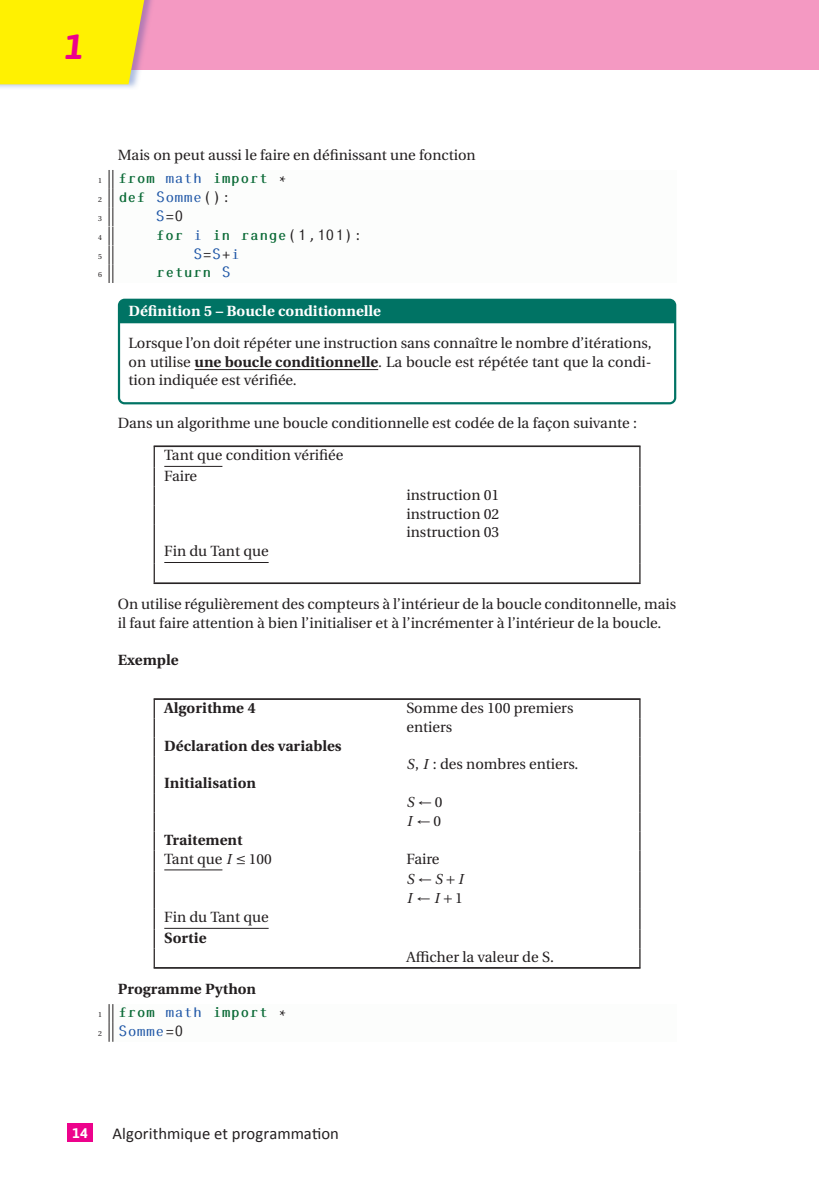
<style>
.page{position:relative;width:819px;height:1191px;background:#fff}
.page>*{position:absolute;margin:0;border:0;box-sizing:border-box;transform-origin:0 0}
.t1{font:italic 700 35px "Asap";color:#ed028c}
.t2{font:16.62px "Calibri";letter-spacing:.005em;color:#231f20}
.t3{font:15.75px/18.9px "Erewhon";color:#231f20}
.t4{font:700 15.75px/18.9px "Erewhon";color:#231f20}
.t5{font:15.75px "Tt Kp Medium";letter-spacing:.06em;color:#0a6a36}
.t6{font:700 15.75px "Erewhon";color:#fff}
.t7{font:15.75px "Tt Kp Regular";letter-spacing:.06em;color:#1e56a6}
.t8{font:15.75px "Tt Kp Regular";color:#231f20}
.t9{font:italic 14.35px/18.9px "Utopia";color:#231f20}
.t10{font:700 14px "Asap";color:#fff}
.t11{font:7.88px "Erewhon";color:#231f20}
.s1{font-family:"Erewhon";font-size:7.88px;color:#231f20}
.s2{font-family:"Tt Kp Regular";color:#1e56a6}
.s3{font-family:"Tt Kp Regular";color:#231f20}
.s4{font-family:"Tt Kp Medium";color:#0a6a36}
.s5{color:#231f20}
.s6{color:#1e56a6}
.s7{font-weight:700}
.s8{font-family:"Utopia";font-style:italic;font-size:14.35px}
.s9{font-style:normal}
.s10{font-weight:400}
.s11{font-family:"Utopia";font-weight:400;font-style:italic;font-size:14.35px}
.s12{font-family:"Utopia";font-weight:400;font-size:14.35px}
</style>
<div class="page">
<div style="left:0;top:0;width:818px;height:69px;background:#f499c2"></div>
<img style="left:149px;top:0;width:5px;height:24px">
<svg style="left:109px;top:170px;width:4px;height:113px"></svg>
<div style="left:118px;top:299px;width:558px;height:105px;background:#007364;border-radius:7px"></div>
<div style="left:120px;top:323px;width:554px;height:79px;background:#fff"></div>
<hr style="left:195px;top:369px;width:183px;height:1px;background:#231f20">
<hr style="left:154px;top:445px;width:486px;height:1px;background:#231f20">
<hr style="left:154px;top:446px;width:486px;height:1px;background:#231f20">
<hr style="left:164px;top:466px;width:58px;height:1px;background:#231f20">
<hr style="left:164px;top:562px;width:104px;height:1px;background:#231f20">
<svg style="left:154px;top:447px;width:1px;height:135px"></svg>
<svg style="left:639px;top:447px;width:1px;height:135px"></svg>
<hr style="left:154px;top:582px;width:486px;height:1px;background:#231f20">
<hr style="left:154px;top:583px;width:486px;height:1px;background:#231f20">
<hr style="left:154px;top:698px;width:486px;height:1px;background:#231f20">
<hr style="left:154px;top:699px;width:486px;height:1px;background:#231f20">
<hr style="left:164px;top:869px;width:58px;height:1px;background:#231f20">
<hr style="left:164px;top:928px;width:104px;height:1px;background:#231f20">
<svg style="left:154px;top:699px;width:1px;height:268px"></svg>
<svg style="left:639px;top:699px;width:1px;height:268px"></svg>
<hr style="left:154px;top:967px;width:486px;height:1px;background:#231f20">
<hr style="left:154px;top:968px;width:486px;height:1px;background:#231f20">
<svg style="left:109px;top:1004px;width:4px;height:37px"></svg>
<div style="left:68px;top:1123px;width:25px;height:18px;background:#ed028c"></div>
<svg style="left:0;top:0;width:149px;height:84px;background:#fbea11"></svg>
<h1 class="t1" style="left:64px;top:23px;width:20px">1</h1>
<p class="t3" style="left:118px;top:145px;width:359px">Mais on peut aussi le faire en définissant une fonction</p>
<p class="t5" style="left:98px;top:168px;width:190px"><span class="s1">1</span> from <span class="s2">math</span> import <span class="s3">*</span></p>
<p class="t7" style="left:98px;top:188px;width:134px"><span class="s1">2</span> <span class="s4">def</span> Somme<span class="s5">():</span></p>
<p class="t11" style="left:98px;top:213px;width:5px">3</p>
<p class="t8" style="left:156px;top:206px;width:28px"><span class="s6">S</span>=0</p>
<p class="t11" style="left:98px;top:231px;width:5px">4</p>
<p class="t5" style="left:156px;top:225px;width:207px">for <span class="s2">i</span> in range<span class="s3">(1,101):</span></p>
<p class="t11" style="left:98px;top:250px;width:5px">5</p>
<p class="t7" style="left:194px;top:244px;width:47px">S<span class="s5">=</span>S<span class="s5">+</span>i</p>
<p class="t11" style="left:98px;top:269px;width:5px">6</p>
<p class="t5" style="left:156px;top:263px;width:75px">return <span class="s2">S</span></p>
<p class="t6" style="left:128px;top:299px;width:254px">Définition 5 – Boucle conditionnelle</p>
<p class="t3" style="left:128px;top:333px;width:524px;text-align:justify">Lorsque l’on doit répéter une instruction sans connaître le nombre d’itérations, on utilise <span class="s7">une boucle conditionnelle</span>. La boucle est répétée tant que la condi&shy;tion indiquée est vérifiée.</p>
<p class="t3" style="left:164px;top:407px;width:474px;line-height:32.2px;text-indent:-46px">Dans un algorithme une boucle conditionnelle est codée de la façon suivante :<br>Tant que condition vérifiée</p>
<p class="t3" style="left:164px;top:466px;width:34px">Faire</p>
<p class="t3" style="left:406px;top:485px;width:94px;text-align:justify">instruction 01 instruction 02 instruction 03</p>
<p class="t3" style="left:164px;top:542px;width:106px">Fin du Tant que</p>
<p class="t3" style="left:118px;top:594px;width:560px">On utilise régulièrement des compteurs à l’intérieur de la boucle conditonnelle, mais il faut faire attention à bien l’initialiser et à l’incrémenter à l’intérieur de la boucle.</p>
<p class="t4" style="left:118px;top:650px;width:62px">Exemple</p>
<p class="t4" style="left:164px;top:698px;width:93px">Algorithme 4</p>
<p class="t3" style="left:406px;top:698px;width:168px">Somme des 100 premiers entiers</p>
<p class="t4" style="left:164px;top:735px;width:179px">Déclaration des variables</p>
<p class="t3" style="left:406px;top:755px;width:173px"><span class="s8">S</span>, <span class="s8">I</span> : des nombres entiers.</p>
<p class="t4" style="left:164px;top:773px;width:93px">Initialisation</p>
<p class="t9" style="left:406px;top:793px;width:38px">S←<span class="s9">0<br></span>I←<span class="s9">0</span></p>
<p class="t4" style="left:164px;top:829px;width:109px">Traitement<br><span class="s10">Tant que</span> <span class="s11">I</span> ≤ <span class="s12">100</span></p>
<p class="t3" style="left:406px;top:849px;width:34px">Faire</p>
<p class="t9" style="left:406px;top:870px;width:58px">S←S I<br>I←I <span class="s9">1</span></p>
<p class="t3" style="left:164px;top:907px;width:106px">Fin du Tant que</p>
<p class="t4" style="left:164px;top:927px;width:44px">Sortie</p>
<p class="t4" style="left:118px;top:978px;width:140px">Programme Python</p>
<p class="t5" style="left:98px;top:1002px;width:190px"><span class="s1">1</span> from <span class="s2">math</span> import <span class="s3">*</span></p>
<p class="t7" style="left:98px;top:1021px;width:86px"><span class="s1">2</span> Somme<span class="s5">=0</span></p>
<p class="t3" style="left:406px;top:947px;width:149px">Afficher la valeur de S.</p>
<p class="t10" style="left:73px;top:1123px;width:17px">14</p>
<p class="t2" style="left:112px;top:1123px;width:228px">Algorithmique et programmation</p>
</div>
